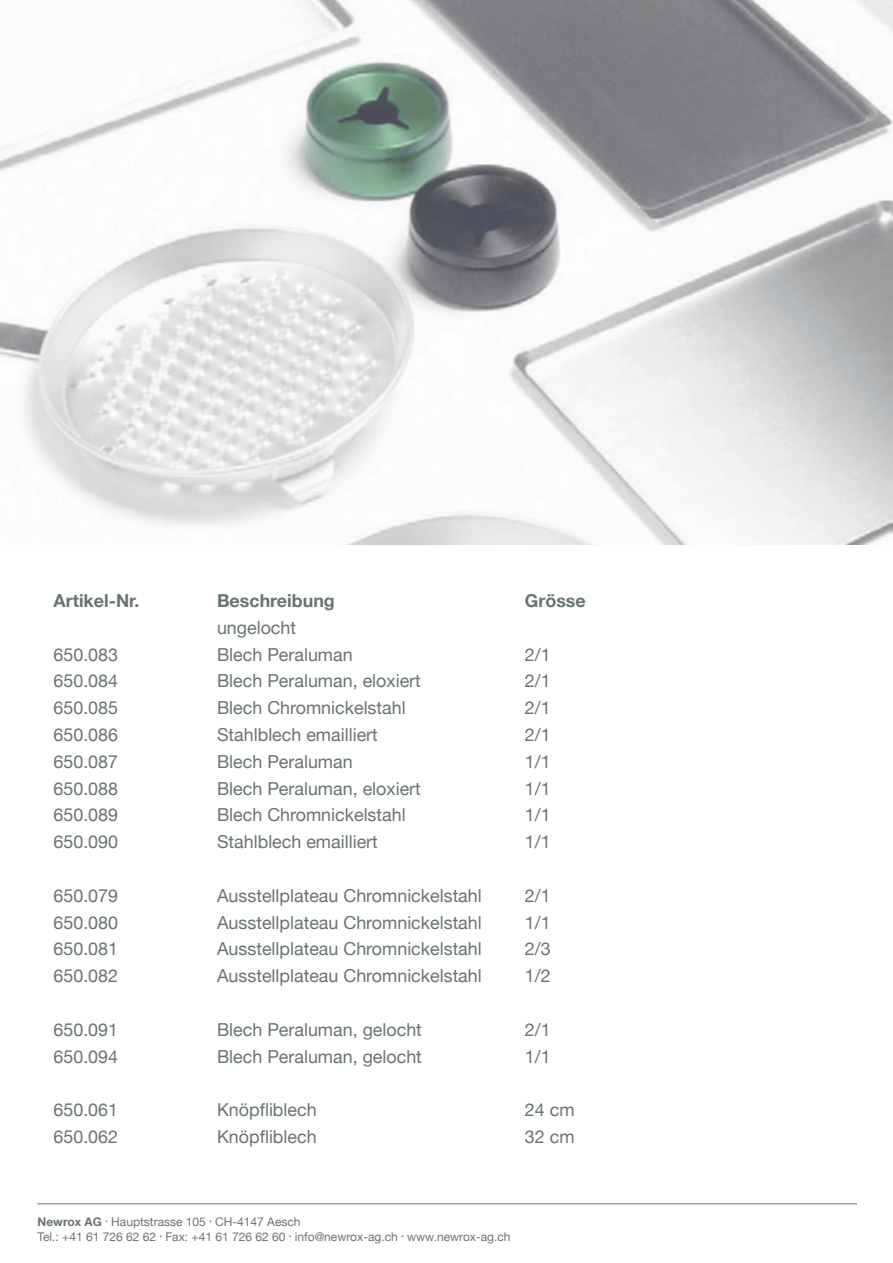
<style>
.page{position:relative;width:893px;height:1263px;background:#fff}
.page>*{position:absolute;margin:0;border:0;box-sizing:border-box;transform-origin:0 0}
.t1{font:17.85px/26.8px "Helvetica Neue";color:#697374}
.t2{font:700 17.85px "Helvetica Neue";color:#697374}
.t3{font:12px/15px "Helvetica Neue";color:#697374}
.s1{font-weight:700}
.s2{font-size:7.5px}
</style>
<div class="page">
<img style="left:0;top:0;width:893px;height:545px">
<hr style="left:38px;top:1203px;width:819px;height:1px;background:#697374">
<p class="t2" style="left:54px;top:586px;width:87px">Artikel-Nr.</p>
<p class="t1" style="left:54px;top:642px;width:66px;text-align:justify">650.083<br>650.084<br>650.085<br>650.086<br>650.087<br>650.088<br>650.089<br>650.090</p>
<p class="t2" style="left:217px;top:586px;width:119px">Beschreibung</p>
<p class="t1" style="left:217px;top:615px;width:205px">ungelocht<br>Blech Peraluman<br>Blech Peraluman, eloxiert<br>Blech Chromnickelstahl<br>Stahlblech emailliert<br>Blech Peraluman<br>Blech Peraluman, eloxiert<br>Blech Chromnickelstahl<br>Stahlblech emailliert</p>
<p class="t2" style="left:525px;top:586px;width:62px">Grösse</p>
<p class="t1" style="left:525px;top:642px;width:27px;text-align:justify">2/1<br>2/1<br>2/1<br>2/1<br>1/1<br>1/1<br>1/1<br>1/1</p>
<p class="t1" style="left:54px;top:883px;width:66px;text-align:justify">650.079<br>650.080<br>650.081<br>650.082</p>
<p class="t1" style="left:54px;top:1017px;width:66px">650.091<br>650.094</p>
<p class="t1" style="left:54px;top:1097px;width:66px">650.061<br>650.062</p>
<p class="t1" style="left:217px;top:883px;width:266px;text-align:justify">Ausstellplateau Chromnickelstahl Ausstellplateau Chromnickelstahl Ausstellplateau Chromnickelstahl Ausstellplateau Chromnickelstahl</p>
<p class="t1" style="left:217px;top:1017px;width:206px">Blech Peraluman, gelocht<br>Blech Peraluman, gelocht</p>
<p class="t1" style="left:217px;top:1097px;width:101px">Knöpfliblech<br>Knöpfliblech</p>
<p class="t1" style="left:525px;top:883px;width:27px;text-align:justify">2/1<br>1/1<br>2/3<br>1/2</p>
<p class="t1" style="left:525px;top:1017px;width:27px">2/1<br>1/1</p>
<p class="t1" style="left:525px;top:1097px;width:51px">24 cm<br>32 cm</p>
<p class="t3" style="left:38px;top:1214px;width:475px"><span class="s1">Newrox AG</span> <span class="s2">•</span> Hauptstrasse 105 <span class="s2">•</span> CH-4147 Aesch<br>Tel.: +41 61 726 62 62 <span class="s2">•</span> Fax: +41 61 726 62 60 <span class="s2">•</span> info@newrox-ag.ch <span class="s2">•</span> www.newrox-ag.ch</p>
</div>
